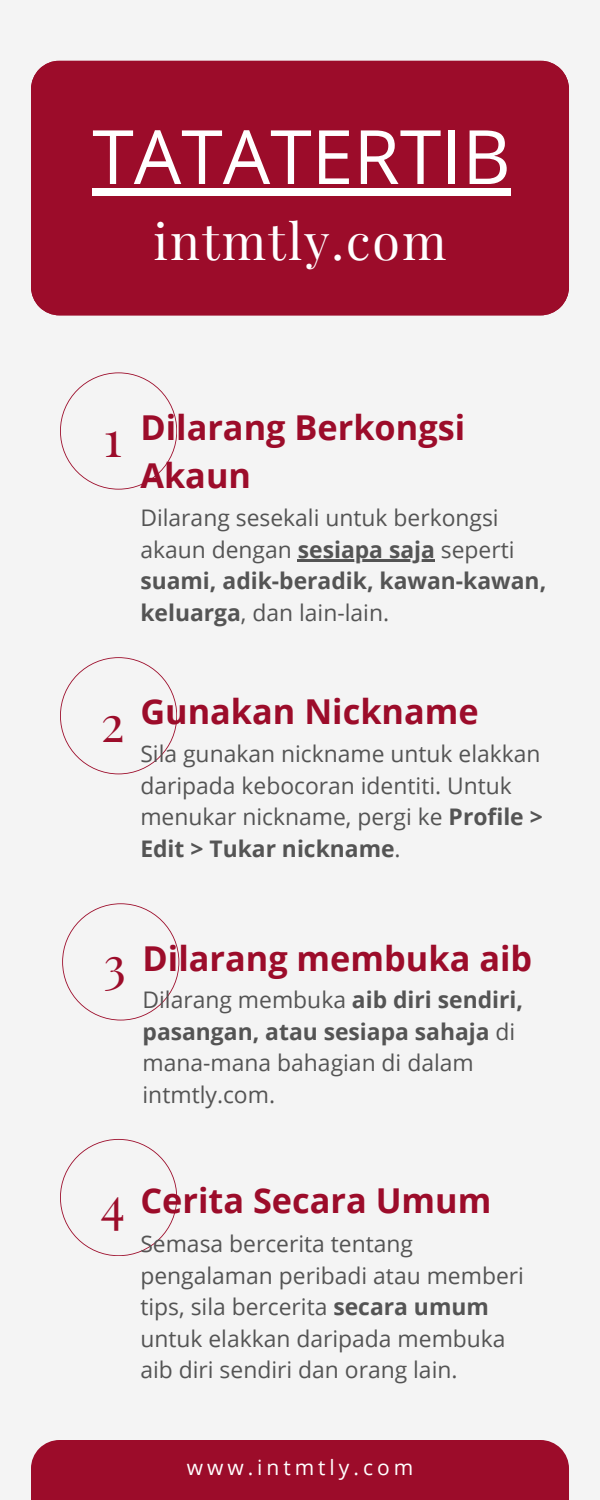
<style>
.page{position:relative;width:600px;height:1500px;background:#f4f4f4}
.page>*{position:absolute;margin:0;border:0;box-sizing:border-box;transform-origin:0 0}
.t1{font:75px "Open Sans";color:#fff}
.t2{font:50px "Playfair Display";letter-spacing:.04em;color:#fff}
.t3{font:50px "Playfair Display";color:#9c0c2a}
.t4{font:700 34.3px/48px "Open Sans";color:#9c0c2a}
.t5{font:22.9px/31.5px "Open Sans";color:#545454}
.t6{font:700 22.9px/31.5px "Open Sans";color:#545454}
.t7{font:21px "Open Sans";letter-spacing:.19em;color:#fff}
.s1{font-weight:700}
.s2{font-weight:400}
</style>
<div class="page">
<div style="left:31px;top:1440px;width:538px;height:60px;background:#9c0c2a"></div>
<svg style="left:60px;top:372px;width:117px;height:117px"></svg>
<hr style="left:298px;top:559px;width:137px;height:2px;background:#545454">
<svg style="left:60px;top:1139px;width:117px;height:117px"></svg>
<svg style="left:62px;top:903px;width:117px;height:117px"></svg>
<div style="left:31px;top:61px;width:538px;height:254px;background:#9c0c2a"></div>
<div style="left:92px;top:189px;width:419px;height:7px;background:#fff"></div>
<svg style="left:60px;top:657px;width:117px;height:117px"></svg>
<h3 class="t1" style="left:92px;top:104px;width:420px">TATATERTIB</h3>
<p class="t2" style="left:154px;top:206px;width:294px">intmtly.com</p>
<h3 class="t3" style="left:104px;top:403px;width:20px">1</h3>
<h2 class="t4" style="left:140px;top:402px;width:326px">Dilarang Berkongsi<br>Akaun</h2>
<p class="t5" style="left:140px;top:502px;width:376px">Dilarang sesekali untuk berkongsi akaun dengan <span class="s1">sesiapa saja</span> seperti</p>
<p class="t6" style="left:140px;top:565px;width:407px">suami, adik-beradik, kawan-kawan, keluarga<span class="s2">, dan lain-lain.</span></p>
<p class="t3" style="left:101px;top:688px;width:25px">2</p>
<p class="t4" style="left:140px;top:687px;width:340px">Gunakan Nickname</p>
<p class="t5" style="left:140px;top:738px;width:404px">Sila gunakan nickname untuk elakkan daripada kebocoran identiti. Untuk menukar nickname, pergi ke <span class="s1">Profile &gt; Edit &gt; Tukar nickname</span>.</p>
<p class="t3" style="left:104px;top:928px;width:24px">3</p>
<h3 class="t4" style="left:143px;top:933px;width:391px">Dilarang membuka aib</h3>
<p class="t5" style="left:143px;top:984px;width:382px">Dilarang membuka <span class="s1">aib diri sendiri, pasangan, atau sesiapa sahaja</span> di mana-mana bahagian di dalam intmtly.com.</p>
<p class="t3" style="left:100px;top:1169px;width:26px">4</p>
<p class="t4" style="left:140px;top:1175px;width:353px">Cerita Secara Umum</p>
<p class="t5" style="left:140px;top:1228px;width:385px">Semasa bercerita tentang pengalaman peribadi atau memberi tips, sila bercerita <span class="s1">secara umum </span>untuk elakkan daripada membuka aib diri sendiri dan orang lain.</p>
<h1 class="t7" style="left:187px;top:1453px;width:228px">www.intmtly.com</h1>
</div>
